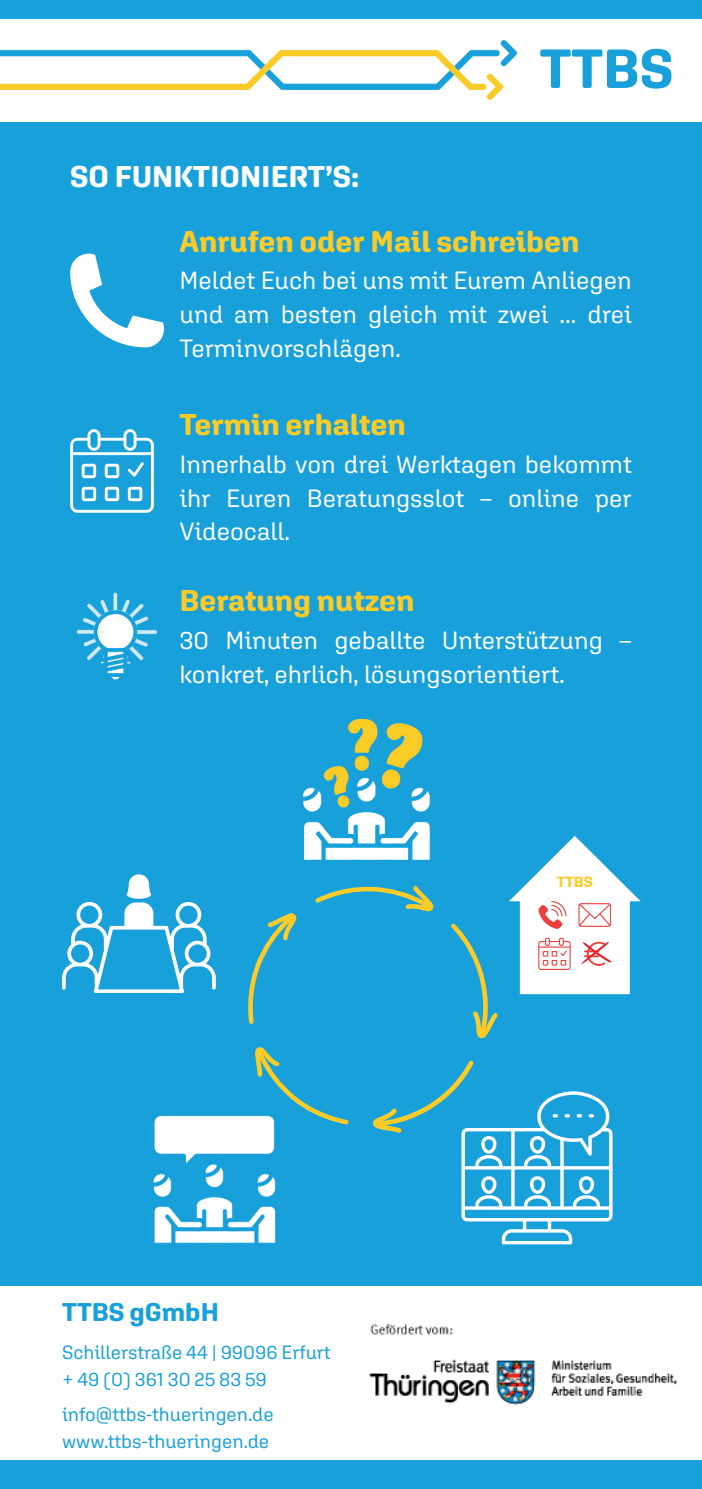
<style>
.page{position:relative;width:702px;height:1489px;background:#fff}
.page>*{position:absolute;margin:0;border:0;box-sizing:border-box;transform-origin:0 0}
.t1{font:700 55px "Aglet Sans";color:#18a0db}
.t2{font:700 30px "Aglet Sans";color:#fbcc28}
.t3{font:700 30px "Aglet Sans";color:#fff}
.t4{font:700 25.5px "Aglet Sans";color:#18a0db}
.t5{font:25px/33.8px "Aglet Sans";color:#fff;text-align:justify}
.t6{font:19.25px/27px "Aglet Sans";color:#18a0db}
.t7{font:700 14.75px "Aglet Sans";color:#fbcc28}
</style>
<div class="page">
<div style="left:0;top:0;width:701px;height:1488px;background:#18a0db"></div>
<svg style="left:70px;top:254px;width:94px;height:93px"></svg>
<img style="left:76px;top:592px;width:82px;height:88px">
<img style="left:153px;top:1115px;width:123px;height:128px">
<img style="left:348px;top:718px;width:75px;height:47px">
<img style="left:296px;top:765px;width:138px;height:155px">
<svg style="left:62px;top:874px;width:154px;height:118px"></svg>
<svg style="left:373px;top:1060px;width:239px;height:184px"></svg>
<svg style="left:255px;top:1047px;width:93px;height:77px"></svg>
<svg style="left:248px;top:913px;width:48px;height:111px"></svg>
<svg style="left:315px;top:886px;width:118px;height:25px"></svg>
<svg style="left:451px;top:924px;width:46px;height:114px"></svg>
<div style="left:0;top:1286px;width:701px;height:173px;background:#fff"></div>
<img style="left:369px;top:1324px;width:308px;height:81px">
<svg style="left:70px;top:429px;width:84px;height:84px"></svg>
<svg style="left:509px;top:836px;width:132px;height:159px"></svg>
<div style="left:0;top:19px;width:701px;height:102px;background:#fff"></div>
<img style="left:0;top:39px;width:543px;height:83px">
<p class="t3" style="left:70px;top:159px;width:290px">SO FUNKTIONIERT’S:</p>
<h1 class="t1" style="left:539px;top:36px;width:135px">TTBS</h1>
<p class="t2" style="left:179px;top:223px;width:401px">Anrufen oder Mail schreiben</p>
<p class="t5" style="left:179px;top:263px;width:453px">Meldet Euch bei uns mit Eurem Anliegen und am besten gleich mit zwei ... drei Terminvorschlägen.</p>
<p class="t2" style="left:179px;top:407px;width:228px">Termin erhalten</p>
<p class="t5" style="left:179px;top:447px;width:453px">Innerhalb von drei Werktagen bekommt ihr Euren Beratungsslot – online per Videocall.</p>
<p class="t2" style="left:179px;top:583px;width:236px">Beratung nutzen</p>
<p class="t5" style="left:179px;top:623px;width:453px">30 Minuten geballte Unterstützung – konkret, ehrlich, lösungsorientiert.</p>
<p class="t4" style="left:62px;top:1297px;width:158px">TTBS gGmbH</p>
<p class="t6" style="left:62px;top:1338px;width:270px">Schillerstraße 44 | 99096 Erfurt + 49 (0) 361 30 25 83 59</p>
<p class="t6" style="left:62px;top:1401px;width:213px">info@ttbs-thueringen.de www.ttbs-thueringen.de</p>
<p class="t7" style="left:556px;top:873px;width:38px">TTBS</p>
</div>
